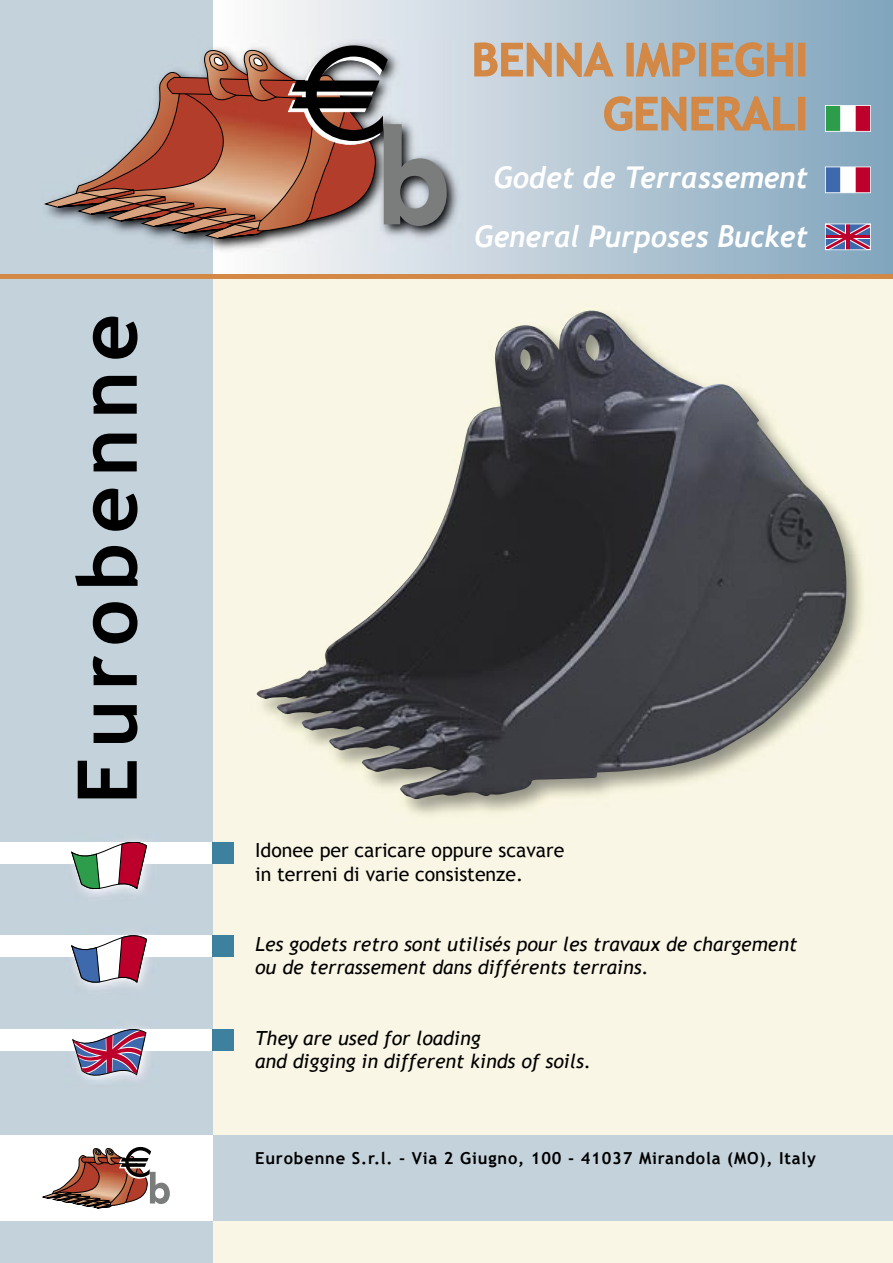
<style>
.page{position:relative;width:893px;height:1263px;background:#faf6e5}
.page>*{position:absolute;margin:0;border:0;box-sizing:border-box;transform-origin:0 0}
.t1{font:700 82.5px "Trebuchet MS";letter-spacing:.11em;color:#000}
.t2{font:700 45px/54px "Trebuchet MS";color:#d38845;text-align:right}
.t3{font:italic 700 30px/58.5px "Trebuchet";color:#fff;text-align:right;scale:.95 1}
.t4{font:italic 19.5px/23.4px "Trebuchet MS";color:#000}
.t5{font:19.5px/23.4px "Trebuchet MS";color:#000}
.t6{font:700 16.5px "Trebuchet MS";letter-spacing:.05em;color:#000}
</style>
<div class="page">
<svg style="left:213px;top:0;width:680px;height:274px;background:#b1c5d4"></svg>
<div style="left:0;top:0;width:213px;height:1263px;background:#c4d2dc"></div>
<img style="left:44px;top:40px;width:418px;height:213px">
<svg style="left:45px;top:45px;width:402px;height:194px"></svg>
<div style="left:0;top:274px;width:893px;height:5px;background:#d38845"></div>
<div style="left:213px;top:1135px;width:680px;height:85px;background:#c4d2dc"></div>
<div style="left:0;top:1135px;width:213px;height:85px;background:#fff"></div>
<svg style="left:43px;top:1147px;width:127px;height:61px"></svg>
<img style="left:403px;top:524px;width:460px;height:292px">
<img style="left:256px;top:310px;width:592px;height:490px">
<div style="left:0;top:842px;width:213px;height:21px;background:#fff"></div>
<div style="left:213px;top:842px;width:21px;height:21px;background:#3e819e"></div>
<div style="left:0;top:935px;width:213px;height:22px;background:#fff"></div>
<div style="left:213px;top:935px;width:21px;height:22px;background:#3e819e"></div>
<div style="left:0;top:1029px;width:213px;height:21px;background:#fff"></div>
<div style="left:213px;top:1029px;width:21px;height:21px;background:#3e819e"></div>
<img style="left:81px;top:934px;width:69px;height:55px">
<img style="left:71px;top:935px;width:79px;height:22px">
<svg style="left:72px;top:935px;width:75px;height:47px"></svg>
<img style="left:65px;top:1027px;width:94px;height:54px">
<img style="left:65px;top:1029px;width:94px;height:21px">
<svg style="left:72px;top:1029px;width:75px;height:46px"></svg>
<img style="left:64px;top:840px;width:95px;height:56px">
<img style="left:64px;top:842px;width:95px;height:21px">
<svg style="left:72px;top:842px;width:75px;height:47px"></svg>
<svg style="left:474px;top:42px;width:141px;height:36px;background:#c5beb6"></svg>
<div style="left:626px;top:43px;width:8px;height:33px;border:2px solid #d38845"></div>
<svg style="left:635px;top:42px;width:61px;height:36px;background:#b3b2af"></svg>
<div style="left:699px;top:43px;width:7px;height:33px;border:2px solid #d38845"></div>
<svg style="left:711px;top:41px;width:83px;height:37px;background:#a7aaa9"></svg>
<div style="left:798px;top:43px;width:7px;height:33px;border:2px solid #d38845"></div>
<svg style="left:603px;top:95px;width:193px;height:37px;background:#adb0ae"></svg>
<div style="left:798px;top:97px;width:7px;height:33px;border:2px solid #d38845"></div>
<svg style="left:825px;top:167px;width:46px;height:26px"></svg>
<svg style="left:825px;top:224px;width:46px;height:26px"></svg>
<svg style="left:825px;top:105px;width:46px;height:27px"></svg>
<h1 class="t1" style="left:56px;top:804px;width:492px;rotate:-90deg">Eurobenne</h1>
<h2 class="t2" style="left:472px;top:33px;width:338px">BENNA IMPIEGHI<br>GENERALI</h2>
<h3 class="t3" style="left:474px;top:149px;width:352px">Godet de Terrassement<br>General Purposes Bucket</h3>
<p class="t5" style="left:255px;top:839px;width:311px">Idonee per caricare oppure scavare in terreni di varie consistenze.</p>
<p class="t4" style="left:255px;top:932px;width:544px">Les godets retro sont utilisés pour les travaux de chargement ou de terrassement dans différents terrains.</p>
<p class="t4" style="left:255px;top:1026px;width:338px">They are used for loading<br>and digging in different kinds of soils.</p>
<p class="t6" style="left:255px;top:1148px;width:562px">Eurobenne S.r.l. - Via 2 Giugno, 100 - 41037 Mirandola (MO), Italy</p>
</div>
